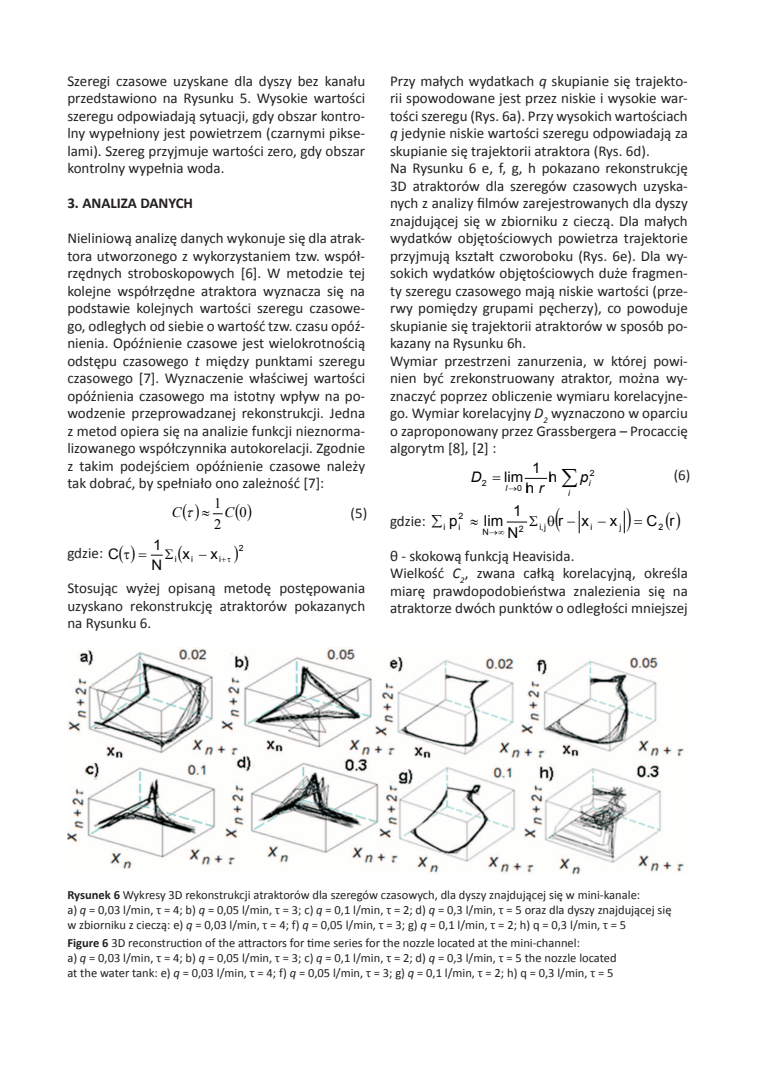
<style>
.page{position:relative;width:773px;height:1081px;background:#fff}
.page>*{position:absolute;margin:0;border:0;box-sizing:border-box;transform-origin:0 0}
.t1{font:15px/17.5px "Calibri";color:#231f20;text-align:justify}
.t2{font:700 15px "Calibri";color:#231f20}
.t3{font:15px "Arial";color:#040503}
.t4{font:14.5px "Arial";color:#040503}
.t5{font:14.5px/11.4px "Times New Roman";color:#040503}
.t6{font:italic 14.5px "Arial";color:#040503}
.t7{font:italic 14.5px "Times New Roman";color:#040503}
.t8{font:12.5px/15px "Calibri";color:#231f20}
.t9{font:8.75px "Arial";color:#040503}
.t10{font:8.5px "Arial";color:#040503}
.t11{font:italic 8.5px "Arial";color:#040503}
.s1{font-style:italic}
.s2{font-family:"Arial";font-size:14.5px;color:#040503}
.s3{font-weight:700}
</style>
<div class="page">
<img style="left:67px;top:648px;width:617px;height:226px">
<svg style="left:525px;top:478px;width:21px;height:1px"></svg>
<svg style="left:150px;top:554px;width:13px;height:2px"></svg>
<svg style="left:507px;top:521px;width:21px;height:2px"></svg>
<svg style="left:624px;top:510px;width:1px;height:23px"></svg>
<svg style="left:578px;top:511px;width:2px;height:22px"></svg>
<p class="t1" style="left:67px;top:71px;width:299px">Szeregi czasowe uzyskane dla dyszy bez kanału przedstawiono na Rysunku 5. Wysokie wartości szeregu odpowiadają sytuacji, gdy obszar kontro&shy;lny wypełniony jest powietrzem (czarnymi pikse&shy;lami). Szereg przyjmuje wartości zero, gdy obszar kontrolny wypełnia woda.</p>
<p class="t2" style="left:67px;top:194px;width:127px">3. ANALIZA DANYCH</p>
<p class="t1" style="left:67px;top:229px;width:299px">Nieliniową analizę danych wykonuje się dla atrak&shy;tora utworzonego z wykorzystaniem tzw. współ&shy;rzędnych stroboskopowych [6]. W metodzie tej kolejne współrzędne atraktora wyznacza się na podstawie kolejnych wartości szeregu czasowe&shy;go, odległych od siebie o wartość tzw. czasu opóź&shy;nienia. Opóźnienie czasowe jest wielokrotnością odstępu czasowego <span class="s1">t</span> między punktami szeregu czasowego [7]. Wyznaczenie właściwej wartości opóźnienia czasowego ma istotny wpływ na po&shy;wodzenie przeprowadzanej rekonstrukcji. Jedna z metod opiera się na analizie funkcji nieznorma&shy;lizowanego współczynnika autokorelacji. Zgodnie z takim podejściem opóźnienie czasowe należy tak dobrać, by spełniało ono zależność [7]:</p>
<p class="t5" style="left:214px;top:497px;width:9px">1</p>
<p class="t7" style="left:172px;top:502px;width:11px">C</p>
<p class="t1" style="left:350px;top:504px;width:18px">(5)</p>
<p class="t5" style="left:214px;top:507px;width:34px;text-indent:-13px">≈ <span class="s1">C</span> 0<br>2</p>
<p class="t4" style="left:153px;top:535px;width:10px">1</p>
<p class="t1" style="left:67px;top:579px;width:299px">Stosując wyżej opisaną metodę postępowania uzyskano rekonstrukcję atraktorów pokazanych na Rysunku 6.</p>
<p class="t10" style="left:239px;top:542px;width:6px">2</p>
<p class="t1" style="left:67px;top:544px;width:53px">gdzie: <span class="s2">C</span></p>
<p class="t10" style="left:175px;top:554px;width:48px">i <sup>x</sup>i <sup>x</sup>i</p>
<p class="t4" style="left:151px;top:555px;width:12px">N</p>
<p class="t1" style="left:390px;top:71px;width:299px;text-align:left">Przy małych wydatkach <span class="s1">q</span> skupianie się trajekto&shy;rii spowodowane jest przez niskie i wysokie war&shy;tości szeregu (Rys. 6a). Przy wysokich wartościach <span class="s1">q</span> jedynie niskie wartości szeregu odpowiadają za skupianie się trajektorii atraktora (Rys. 6d).<br>Na Rysunku 6 e, f, g, h pokazano rekonstrukcję 3D atraktorów dla szeregów czasowych uzyska&shy;nych z analizy filmów zarejestrowanych dla dyszy znajdującej się w zbiorniku z cieczą. Dla małych wydatków objętościowych powietrza trajektorie przyjmują kształt czworoboku (Rys. 6e). Dla wy&shy;sokich wydatków objętościowych duże fragmen&shy;ty szeregu czasowego mają niskie wartości (prze&shy;rwy pomiędzy grupami pęcherzy), co powoduje skupianie się trajektorii atraktorów w sposób po&shy;kazany na Rysunku 6h.<br>Wymiar przestrzeni zanurzenia, w której powi&shy;nien być zrekonstruowany atraktor, można wy&shy;znaczyć poprzez obliczenie wymiaru korelacyjne&shy;go. Wymiar korelacyjny <span class="s1">D</span><sub>2</sub> wyznaczono w oparciu o zaproponowany przez Grassbergera – Procaccię algorytm [8], [2] :</p>
<p class="t4" style="left:532px;top:458px;width:10px">1</p>
<p class="t11" style="left:505px;top:482px;width:74px">l→ ∑</p>
<p class="t11" style="left:568px;top:487px;width:3px">i</p>
<p class="t6" style="left:471px;top:467px;width:12px">D</p>
<p class="t10" style="left:589px;top:467px;width:6px">2</p>
<p class="t10" style="left:517px;top:482px;width:6px">0</p>
<p class="t4" style="left:504px;top:467px;width:21px">lim</p>
<p class="t1" style="left:673px;top:465px;width:18px">(6)</p>
<p class="t4" style="left:548px;top:467px;width:10px">ln</p>
<p class="t6" style="left:580px;top:467px;width:10px">p</p>
<p class="t10" style="left:482px;top:477px;width:6px">2</p>
<p class="t11" style="left:588px;top:477px;width:3px">i</p>
<p class="t4" style="left:525px;top:479px;width:20px">ln <span class="s1">r</span></p>
<p class="t3" style="left:513px;top:501px;width:10px">1</p>
<p class="t9" style="left:458px;top:510px;width:6px">2</p>
<p class="t9" style="left:431px;top:521px;width:15px">∑i</p>
<p class="t9" style="left:458px;top:521px;width:22px">i ≈</p>
<p class="t1" style="left:390px;top:546px;width:299px;text-align:left">θ - skokową funkcją Heavisida.<br>Wielkość <span class="s1">C</span><sub>2</sub>, zwana całką korelacyjną, określa miarę prawdopodobieństwa znalezienia się na atraktorze dwóch punktów o odległości mniejszej</p>
<p class="t1" style="left:390px;top:511px;width:37px">gdzie:</p>
<p class="t3" style="left:558px;top:511px;width:32px">r x</p>
<p class="t3" style="left:597px;top:511px;width:21px">−x</p>
<p class="t3" style="left:646px;top:511px;width:30px">C r</p>
<p class="t3" style="left:507px;top:523px;width:12px">N</p>
<p class="t3" style="left:449px;top:511px;width:10px">p</p>
<p class="t3" style="left:484px;top:511px;width:41px">lim <sub>2</sub></p>
<p class="t9" style="left:539px;top:521px;width:8px">i,j</p>
<p class="t9" style="left:590px;top:521px;width:3px">i</p>
<p class="t9" style="left:619px;top:521px;width:3px">j</p>
<p class="t9" style="left:658px;top:521px;width:6px">2</p>
<p class="t9" style="left:482px;top:526px;width:23px">N→∞</p>
<p class="t8" style="left:67px;top:887px;width:605px"><span class="s3">Rysunek 6</span> Wykresy 3D rekonstrukcji atraktorów dla szeregów czasowych, dla dyszy znajdującej się w mini-kanale:<br>a) <span class="s1">q</span> = 0,03 l/min, τ = 4; b) <span class="s1">q</span> = 0,05 l/min, τ = 3; c) <span class="s1">q</span> = 0,1 l/min, τ = 2; d) <span class="s1">q</span> = 0,3 l/min, τ = 5 oraz dla dyszy znajdującej się w zbiorniku z cieczą: e) <span class="s1">q</span> = 0,03 l/min, τ = 4; f) <span class="s1">q</span> = 0,05 l/min, τ = 3; g) <span class="s1">q</span> = 0,1 l/min, τ = 2; h) q = 0,3 l/min, τ = 5</p>
<p class="t8" style="left:67px;top:934px;width:550px"><span class="s3">Figure 6</span> 3D reconstruction of the attractors for time series for the nozzle located at the mini-channel:<br>a) <span class="s1">q</span> = 0,03 l/min, τ = 4; b) <span class="s1">q</span> = 0,05 l/min, τ = 3; c) <span class="s1">q</span> = 0,1 l/min, τ = 2; d) <span class="s1">q</span> = 0,3 l/min, τ = 5 the nozzle located at the water tank: e) <span class="s1">q</span> = 0,03 l/min, τ = 4; f) <span class="s1">q</span> = 0,05 l/min, τ = 3; g) <span class="s1">q</span> = 0,1 l/min, τ = 2; h) q = 0,3 l/min, τ = 5</p>
</div>
